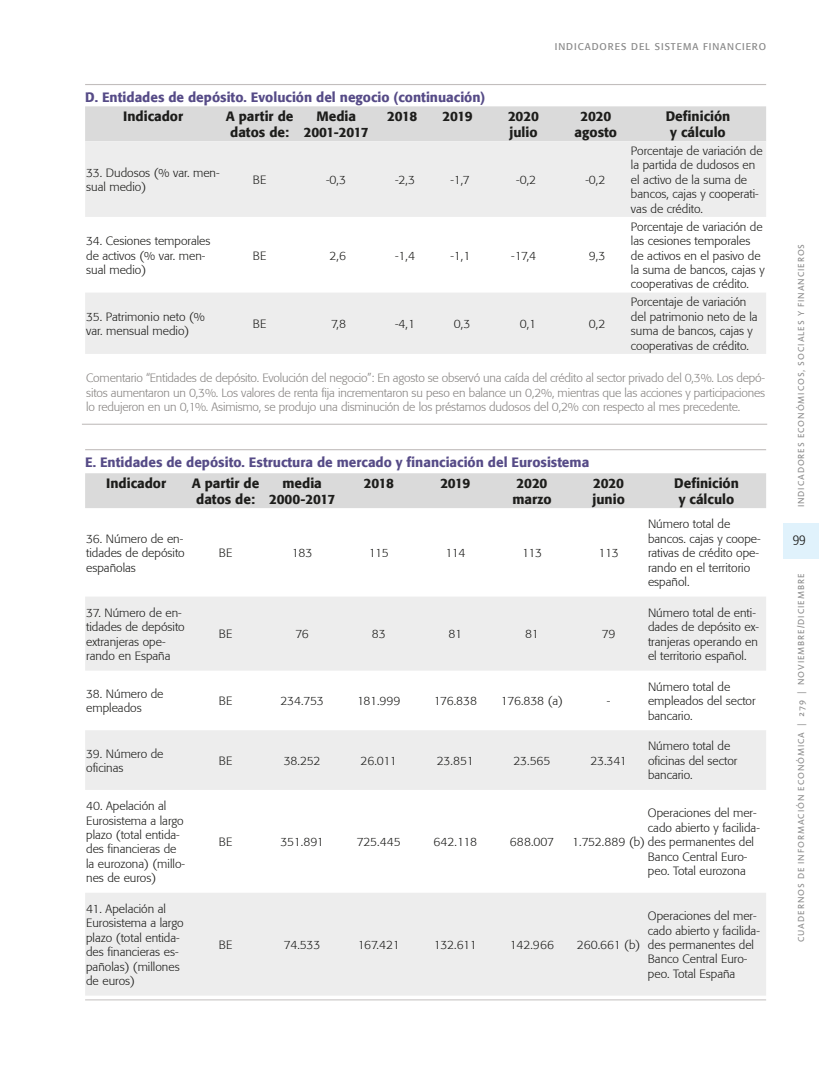
<style>
.page{position:relative;width:830px;height:1085px;background:#fff}
.page>*{position:absolute;margin:0;border:0;box-sizing:border-box;transform-origin:0 0}
.t1{font:300 condensed 15px "Formata";color:#1d1d1b}
.t2{font:500 13.5px/16.2px "Formata";color:#1d1d1b;text-align:center}
.t3{font:500 13.5px "Formata";color:#564b87}
.t4{font:300 12px/14.4px "Formata";color:#1d1d1b}
.t5{font:300 12px/14.4px "Formata";letter-spacing:-.015em;color:#878482;text-align:justify}
.t6{font:9.75px "Formata";letter-spacing:.1em;color:#878787}
.t7{font:9px "Linotype Aroma";letter-spacing:.1em;color:#878787}
</style>
<div class="page">
<div style="left:783px;top:523px;width:35px;height:35px;background:#e0f2fc"></div>
<hr style="left:85px;top:449px;width:680px;height:1px;background:#c2bebd">
<div style="left:85px;top:473px;width:680px;height:35px;background:#dadada"></div>
<svg style="left:85px;top:597px;width:680px;height:398px;fill:#ededed"></svg>
<div style="left:85px;top:106px;width:680px;height:35px;background:#dadada"></div>
<svg style="left:85px;top:141px;width:680px;height:213px;fill:#ededed"></svg>
<hr style="left:82px;top:423px;width:684px;height:2px;background:#c2bebd">
<hr style="left:85px;top:999px;width:680px;height:1px;background:#c2bebd">
<hr style="left:85px;top:84px;width:680px;height:1px;background:#c2bebd">
<p class="t3" style="left:85px;top:89px;width:401px">D. Entidades de depósito. Evolución del negocio (continuación)</p>
<p class="t6" style="left:554px;top:40px;width:213px">INDICADORES DEL SISTEMA FINANCIERO</p>
<p class="t2" style="left:123px;top:108px;width:61px">Indicador</p>
<p class="t2" style="left:226px;top:108px;width:69px">A partir de datos de:</p>
<p class="t2" style="left:303px;top:108px;width:66px">Media<br>2001-2017</p>
<p class="t2" style="left:387px;top:108px;width:32px">2018</p>
<p class="t2" style="left:442px;top:108px;width:32px">2019</p>
<p class="t2" style="left:508px;top:108px;width:32px;text-align:left">2020 julio</p>
<p class="t2" style="left:574px;top:108px;width:44px">2020 agosto</p>
<p class="t2" style="left:665px;top:108px;width:66px">Definición y cálculo</p>
<p class="t4" style="left:86px;top:165px;width:135px">33. Dudosos (% var. men&shy;sual medio)</p>
<p class="t4" style="left:253px;top:172px;width:15px">BE</p>
<p class="t4" style="left:326px;top:172px;width:21px">-0,3</p>
<p class="t4" style="left:395px;top:172px;width:21px">-2,3</p>
<p class="t4" style="left:450px;top:172px;width:21px">-1,7</p>
<p class="t4" style="left:516px;top:172px;width:21px">-0,2</p>
<p class="t4" style="left:585px;top:172px;width:21px">-0,2</p>
<p class="t4" style="left:630px;top:144px;width:133px">Porcentaje de variación de la partida de dudosos en el activo de la suma de bancos, cajas y cooperati&shy;vas de crédito.</p>
<p class="t4" style="left:86px;top:234px;width:126px">34. Cesiones temporales de activos (% var. men&shy;sual medio)</p>
<p class="t4" style="left:253px;top:248px;width:15px">BE</p>
<p class="t4" style="left:329px;top:248px;width:18px">2,6</p>
<p class="t4" style="left:395px;top:248px;width:21px">-1,4</p>
<p class="t4" style="left:450px;top:248px;width:21px">-1,1</p>
<p class="t4" style="left:511px;top:248px;width:27px">-17,4</p>
<p class="t4" style="left:588px;top:248px;width:18px">9,3</p>
<p class="t4" style="left:630px;top:219px;width:135px">Porcentaje de variación de las cesiones temporales de activos en el pasivo de la suma de bancos, cajas y cooperativas de crédito.</p>
<p class="t4" style="left:630px;top:295px;width:128px">Porcentaje de variación del patrimonio neto de la suma de bancos, cajas y cooperativas de crédito.</p>
<p class="t5" style="left:86px;top:371px;width:680px">Comentario “Entidades de depósito. Evolución del negocio”: En agosto se observó una caída del crédito al sector privado del 0,3%. Los depó&shy;sitos aumentaron un 0,3%. Los valores de renta fija incrementaron su peso en balance un 0,2%, mientras que las acciones y participaciones lo redujeron en un 0,1%. Asimismo, se produjo una disminución de los préstamos dudosos del 0,2% con respecto al mes precedente.</p>
<p class="t4" style="left:86px;top:309px;width:120px">35. Patrimonio neto (% var. mensual medio)</p>
<p class="t4" style="left:253px;top:316px;width:15px">BE</p>
<p class="t4" style="left:331px;top:316px;width:16px">7,8</p>
<p class="t4" style="left:395px;top:316px;width:21px">-4,1</p>
<p class="t4" style="left:453px;top:316px;width:18px">0,3</p>
<p class="t4" style="left:519px;top:316px;width:18px">0,1</p>
<p class="t4" style="left:588px;top:316px;width:18px">0,2</p>
<p class="t3" style="left:85px;top:454px;width:505px">E. Entidades de depósito. Estructura de mercado y financiación del Eurosistema</p>
<p class="t2" style="left:106px;top:474px;width:61px">Indicador</p>
<p class="t2" style="left:192px;top:474px;width:69px">A partir de datos de:</p>
<p class="t2" style="left:269px;top:474px;width:68px">media<br>2000-2017</p>
<p class="t2" style="left:363px;top:474px;width:32px">2018</p>
<p class="t2" style="left:440px;top:474px;width:32px">2019</p>
<p class="t2" style="left:512px;top:474px;width:41px">2020 marzo</p>
<p class="t2" style="left:592px;top:474px;width:34px;text-align:left">2020 junio</p>
<p class="t2" style="left:673px;top:474px;width:66px">Definición y cálculo</p>
<p class="t4" style="left:86px;top:531px;width:100px">36. Número de en&shy;tidades de depósito españolas</p>
<p class="t4" style="left:647px;top:517px;width:114px">Número total de bancos. cajas y coope&shy;rativas de crédito ope&shy;rando en el territorio español.</p>
<p class="t4" style="left:219px;top:545px;width:15px">BE</p>
<p class="t4" style="left:292px;top:545px;width:22px">183</p>
<p class="t4" style="left:368px;top:545px;width:22px">115</p>
<p class="t4" style="left:445px;top:545px;width:22px">114</p>
<p class="t4" style="left:521px;top:545px;width:22px">113</p>
<p class="t4" style="left:598px;top:545px;width:22px">113</p>
<p class="t4" style="left:86px;top:605px;width:100px">37. Número de en&shy;tidades de depósito extranjeras ope&shy;rando en España</p>
<p class="t4" style="left:219px;top:627px;width:15px">BE</p>
<p class="t4" style="left:295px;top:627px;width:15px">76</p>
<p class="t4" style="left:371px;top:627px;width:15px">83</p>
<p class="t4" style="left:448px;top:627px;width:15px">81</p>
<p class="t4" style="left:525px;top:627px;width:15px">81</p>
<p class="t4" style="left:601px;top:627px;width:15px">79</p>
<p class="t4" style="left:86px;top:686px;width:79px">38. Número de empleados</p>
<p class="t4" style="left:219px;top:693px;width:15px">BE</p>
<p class="t4" style="left:280px;top:693px;width:45px">234.753</p>
<p class="t4" style="left:357px;top:693px;width:45px">181.999</p>
<p class="t4" style="left:433px;top:693px;width:45px">176.838</p>
<p class="t4" style="left:500px;top:693px;width:64px">176.838 (a)</p>
<p class="t4" style="left:606px;top:693px;width:5px">-</p>
<p class="t4" style="left:86px;top:746px;width:79px">39. Número de oficinas</p>
<p class="t4" style="left:219px;top:753px;width:15px">BE</p>
<p class="t4" style="left:283px;top:753px;width:38px">38.252</p>
<p class="t4" style="left:360px;top:753px;width:38px">26.011</p>
<p class="t4" style="left:436px;top:753px;width:38px">23.851</p>
<p class="t4" style="left:513px;top:753px;width:38px">23.565</p>
<p class="t4" style="left:590px;top:753px;width:38px">23.341</p>
<p class="t4" style="left:647px;top:605px;width:112px">Número total de enti&shy;dades de depósito ex&shy;tranjeras operando en el territorio español.</p>
<p class="t4" style="left:647px;top:679px;width:109px">Número total de empleados del sector bancario.</p>
<p class="t4" style="left:647px;top:739px;width:91px">Número total de oficinas del sector bancario.</p>
<p class="t4" style="left:86px;top:798px;width:100px">40. Apelación al<br>Eurosistema a largo plazo (total entida&shy;des financieras de la eurozona) (millo&shy;nes de euros)</p>
<p class="t4" style="left:86px;top:901px;width:99px">41. Apelación al<br>Eurosistema a largo plazo (total entida&shy;des financieras es&shy;pañolas) (millones de euros)</p>
<p class="t4" style="left:647px;top:805px;width:113px">Operaciones del mer&shy;cado abierto y facilida-</p>
<p class="t4" style="left:647px;top:849px;width:101px">Banco Central Euro&shy;peo. Total eurozona</p>
<p class="t4" style="left:219px;top:834px;width:15px">BE</p>
<p class="t4" style="left:280px;top:834px;width:45px">351.891</p>
<p class="t4" style="left:357px;top:834px;width:45px">725.445</p>
<p class="t4" style="left:433px;top:834px;width:45px">642.118</p>
<p class="t4" style="left:509px;top:834px;width:45px">688.007</p>
<p class="t4" style="left:572px;top:834px;width:183px">1.752.889 (b) des permanentes del</p>
<p class="t4" style="left:219px;top:937px;width:15px">BE</p>
<p class="t4" style="left:284px;top:937px;width:38px">74.533</p>
<p class="t4" style="left:357px;top:937px;width:44px">167.421</p>
<p class="t4" style="left:434px;top:937px;width:44px">132.611</p>
<p class="t4" style="left:509px;top:937px;width:45px">142.966</p>
<p class="t4" style="left:576px;top:937px;width:65px">260.661 (b)</p>
<p class="t4" style="left:647px;top:908px;width:113px">Operaciones del mer&shy;cado abierto y facilida&shy;des permanentes del<br>Banco Central Euro&shy;peo. Total España</p>
<p class="t7" style="left:794px;top:507px;width:265px;rotate:-90deg">INDICADORES ECONÓMICOS, SOCIALES Y FINANCIEROS</p>
<p class="t1" style="left:792px;top:531px;width:15px">99</p>
<p class="t7" style="left:794px;top:941px;width:370px;rotate:-90deg">CUADERNOS DE INFORMACIÓN ECONÓMICA | 279 | NOVIEMBRE/DICIEMBRE</p>
</div>
